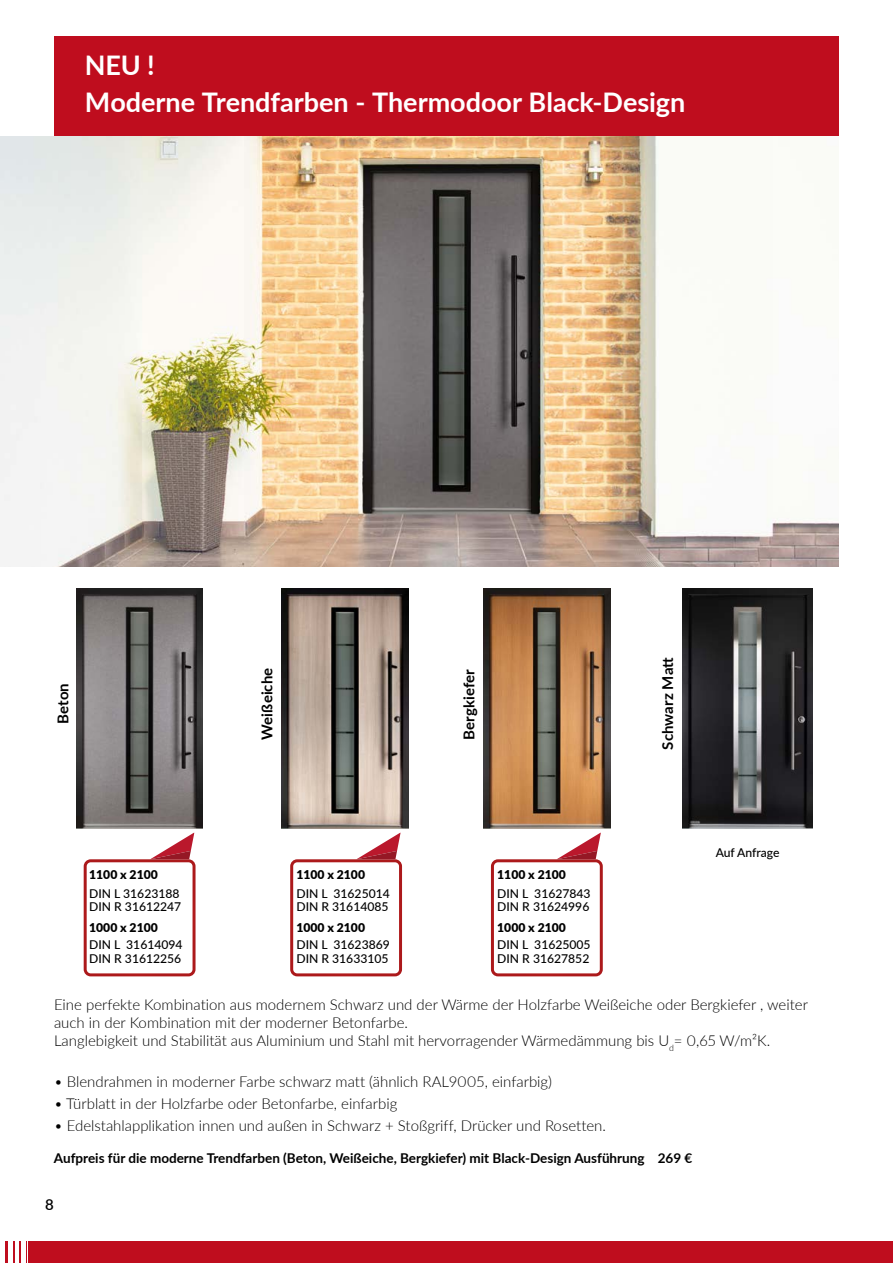
<style>
.page{position:relative;width:893px;height:1263px;background:#fff}
.page>*{position:absolute;margin:0;border:0;box-sizing:border-box;transform-origin:0 0}
.t1{font:700 27px/37.5px "Lato";color:#fff}
.t2{font:300 15px/18px "Lato";color:#000}
.t3{font:700 15px "Lato";letter-spacing:.005em;color:#000}
.t4{font:600 15px "Lato";color:#000}
.t5{font:700 13.5px "Lato";color:#000}
.t6{font:500 12.15px/13.5px "Lato";color:#000}
.t7{font:900 12.15px "Lato";color:#000}
.s1{font-weight:500;color:#fff}
</style>
<div class="page">
<div style="left:0;top:1242px;width:893px;height:21px;background:#bf0d1e"></div>
<div style="left:0;top:1242px;width:5px;height:21px;background:#fff"></div>
<div style="left:8px;top:1242px;width:5px;height:21px;background:#fff"></div>
<hr style="left:16px;top:1242px;width:3px;height:21px;background:#fff">
<hr style="left:21px;top:1242px;width:2px;height:21px;background:#fff">
<svg style="left:25px;top:1242px;width:3px;height:21px"></svg>
<img style="left:0;top:136px;width:839px;height:431px">
<img style="left:77px;top:588px;width:126px;height:241px">
<img style="left:282px;top:588px;width:127px;height:240px">
<img style="left:484px;top:588px;width:126px;height:241px">
<img style="left:683px;top:588px;width:129px;height:241px">
<div style="left:54px;top:36px;width:785px;height:100px;background:#bf0d1e"></div>
<div style="left:491px;top:859px;width:112px;height:117px;border:3px solid #fff;border-radius:6px"></div>
<svg style="left:557px;top:832px;width:44px;height:27px"></svg>
<div style="left:290px;top:859px;width:112px;height:117px;border:3px solid #fff;border-radius:6px"></div>
<svg style="left:357px;top:833px;width:43px;height:26px"></svg>
<div style="left:84px;top:859px;width:112px;height:117px;border:3px solid #fff;border-radius:6px"></div>
<svg style="left:151px;top:832px;width:43px;height:27px"></svg>
<h1 class="t1" style="left:85px;top:45px;width:602px">NEU !<br>Moderne Trendfarben - Thermodoor Black-Design</h1>
<p class="t3" style="left:52px;top:724px;width:42px;rotate:-90deg">Beton</p>
<p class="t7" style="left:89px;top:865px;width:70px">1100 x 2100</p>
<p class="t6" style="left:89px;top:886px;width:94px">DIN L 31623188<br>DIN R 31612247</p>
<p class="t6" style="left:89px;top:937px;width:95px">DIN L 31614094<br>DIN R 31612256</p>
<p class="t7" style="left:89px;top:919px;width:70px">1000 x 2100</p>
<p class="t3" style="left:256px;top:740px;width:74px;rotate:-90deg">Weißeiche</p>
<p class="t3" style="left:458px;top:740px;width:73px;rotate:-90deg">Bergkiefer</p>
<p class="t3" style="left:657px;top:750px;width:94px;rotate:-90deg">Schwarz Matt</p>
<p class="t7" style="left:296px;top:865px;width:70px">1100 x 2100</p>
<p class="t7" style="left:497px;top:865px;width:70px">1100 x 2100</p>
<p class="t6" style="left:296px;top:886px;width:95px">DIN L 31625014<br>DIN R 31614085</p>
<p class="t6" style="left:296px;top:937px;width:95px">DIN L 31623869<br>DIN R 31633105</p>
<p class="t7" style="left:296px;top:919px;width:70px">1000 x 2100</p>
<p class="t6" style="left:497px;top:886px;width:95px">DIN L 31627843<br>DIN R 31624996</p>
<p class="t6" style="left:497px;top:937px;width:95px">DIN L 31625005<br>DIN R 31627852</p>
<p class="t7" style="left:497px;top:919px;width:70px">1000 x 2100</p>
<p class="t6" style="left:716px;top:845px;width:65px">Auf Anfrage</p>
<p class="t2" style="left:54px;top:995px;width:755px">Eine perfekte Kombination aus modernem Schwarz und der Wärme der Holzfarbe Weißeiche oder Bergkiefer , weiter auch in der Kombination mit der moderner Betonfarbe.<br>Langlebigkeit und Stabilität aus Aluminium und Stahl mit hervorragender Wärmedämmung bis U<sub>d</sub>= 0,65 W/m²K.</p>
<p class="t2" style="left:54px;top:1072px;width:500px">• Blendrahmen in moderner Farbe schwarz matt (ähnlich RAL9005, einfarbig)</p>
<p class="t2" style="left:54px;top:1094px;width:345px">• Türblatt in der Holzfarbe oder Betonfarbe, einfarbig</p>
<p class="t2" style="left:54px;top:1116px;width:553px">• Edelstahlapplikation innen und außen in Schwarz + Stoßgriff, Drücker und Rosetten.</p>
<p class="t5" style="left:54px;top:1148px;width:640px">Aufpreis für die moderne Trendfarben (Beton, Weißeiche, Bergkiefer) mit Black-Design Ausführung 269 €</p>
<p class="t4" style="left:45px;top:1193px;width:19px">8<span class="s1">2</span></p>
</div>
